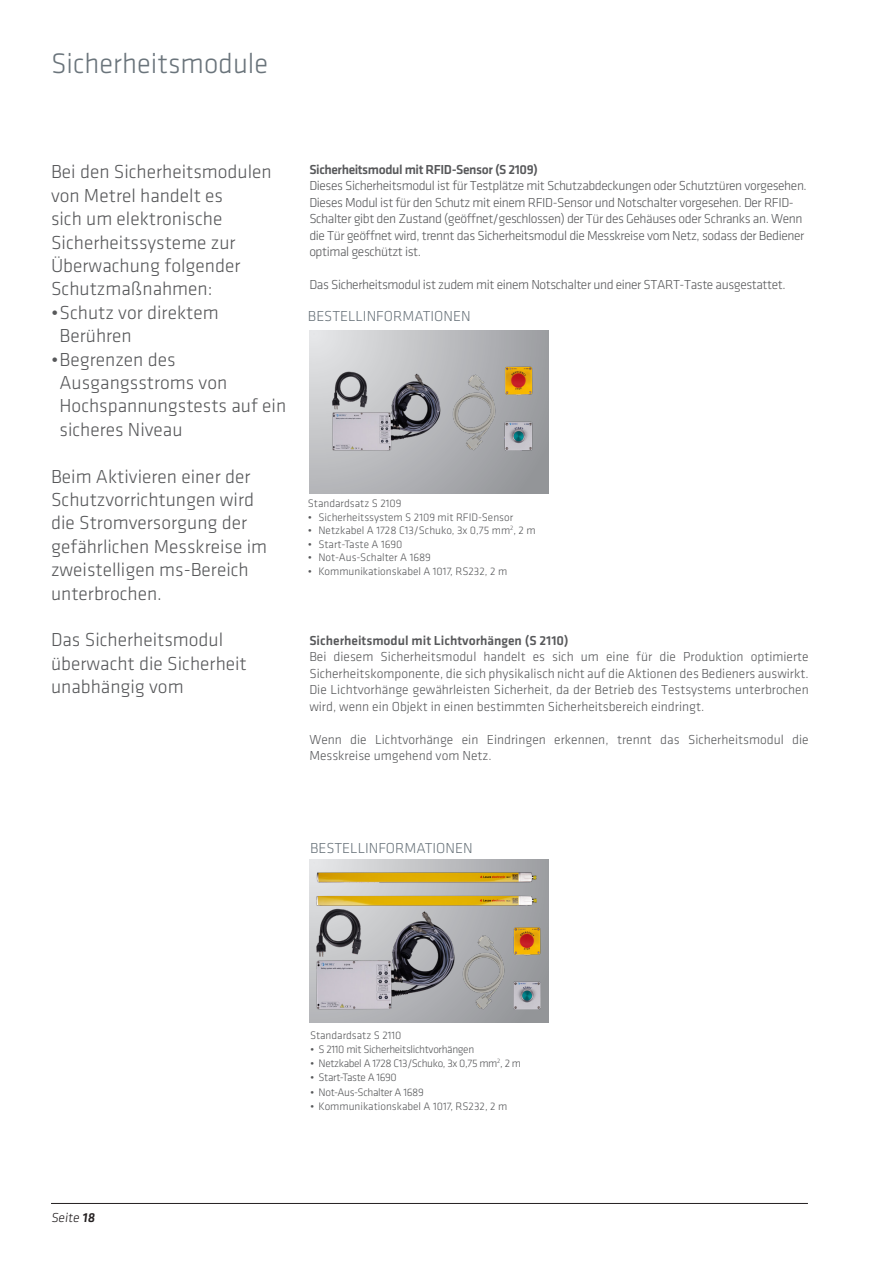
<style>
.page{position:relative;width:893px;height:1263px;background:#fff}
.page>*{position:absolute;margin:0;border:0;box-sizing:border-box;transform-origin:0 0}
.naslov{font:300 29.25px "Klavika";color:#6a747b}
.t1{font:300 19.5px/23.4px "Klavika";color:#57585a}
.t2{font:300 15px "Klavika";color:#6a747b}
.t3{font:300 13.5px/16.5px "Klavika";letter-spacing:-.03em;color:#57585a}
.t4{font:300 13.5px/16.5px "Klavika";color:#57585a}
.t5{font:500 13.5px "Klavika";color:#57585a}
.t6{font:500 13.5px "Klavika";letter-spacing:-.03em;color:#57585a}
.t7{font:300 13.5px "Klavika";color:#231f20}
.t8{font:300 11.25px "Klavika";color:#57585a}
.t9{font:300 11.25px "Klavika";letter-spacing:-.03em;color:#57585a}
.s1{font-weight:500}
</style>
<div class="page">
<hr style="left:51px;top:1203px;width:757px;height:1px;background:#231f20">
<svg style="left:309px;top:859px;width:240px;height:163px;background:#b3b4b7"></svg>
<img style="left:312px;top:867px;width:234px;height:147px">
<svg style="left:309px;top:331px;width:240px;height:162px;background:#b6b7ba"></svg>
<img style="left:452px;top:362px;width:85px;height:94px">
<img style="left:328px;top:371px;width:117px;height:83px">
<p class="naslov" style="left:51px;top:46px;width:219px">Sicherheitsmodule</p>
<p class="t1" style="left:51px;top:160px;width:222px">Bei den Sicherheitsmodulen von Metrel handelt es<br>sich um elektronische<br>Sicherheitssysteme zur<br>Überwachung folgender<br>Schutzmaßnahmen:</p>
<p class="t1" style="left:60px;top:300px;width:161px;text-indent:-9px">•Schutz vor direktem<br>Berühren</p>
<p class="t1" style="left:60px;top:347px;width:228px;text-indent:-9px">•Begrenzen des<br>Ausgangsstroms von<br>Hochspannungstests auf ein sicheres Niveau</p>
<p class="t1" style="left:51px;top:464px;width:218px">Beim Aktivieren einer der<br>Schutzvorrichtungen wird die Stromversorgung der gefährlichen Messkreise im zweistelligen ms-Bereich unterbrochen.</p>
<p class="t1" style="left:51px;top:628px;width:197px">Das Sicherheitsmodul überwacht die Sicherheit unabhängig vom</p>
<p class="t6" style="left:309px;top:160px;width:230px">Sicherheitsmodul mit RFID-Sensor (S 2109)</p>
<p class="t3" style="left:309px;top:177px;width:499px">Dieses Sicherheitsmodul ist für Testplätze mit Schutzabdeckungen oder Schutztüren vorgesehen.<br>Dieses Modul ist für den Schutz mit einem RFID-Sensor und Notschalter vorgesehen. Der RFID-Schalter gibt den Zustand (geöffnet/geschlossen) der Tür des Gehäuses oder Schranks an. Wenn die Tür geöffnet wird, trennt das Sicherheitsmodul die Messkreise vom Netz, sodass der Bediener optimal geschützt ist.</p>
<p class="t3" style="left:309px;top:276px;width:478px">Das Sicherheitsmodul ist zudem mit einem Notschalter und einer START-Taste ausgestattet.</p>
<p class="t2" style="left:308px;top:307px;width:164px">BESTELLINFORMATIONEN</p>
<p class="t8" style="left:308px;top:496px;width:95px">Standardsatz S 2109</p>
<p class="t8" style="left:308px;top:510px;width:207px">• Sicherheitssystem S 2109 mit RFID-Sensor</p>
<p class="t8" style="left:308px;top:523px;width:229px">• Netzkabel A 1728 C13/Schuko, 3x 0,75 mm<sup>2</sup>, 2 m</p>
<p class="t8" style="left:308px;top:537px;width:96px">• Start-Taste A 1690</p>
<p class="t8" style="left:308px;top:550px;width:125px">• Not-Aus-Schalter A 1689</p>
<p class="t8" style="left:308px;top:564px;width:201px">• Kommunikationskabel A 1017, RS232, 2 m</p>
<p class="t5" style="left:309px;top:631px;width:261px">Sicherheitsmodul mit Lichtvorhängen (S 2110)</p>
<p class="t3" style="left:309px;top:648px;width:501px;text-align:justify">Bei diesem Sicherheitsmodul handelt es sich um eine für die Produktion optimierte Sicherheitskomponente, die sich physikalisch nicht auf die Aktionen des Bedieners auswirkt.<br>Die Lichtvorhänge gewährleisten Sicherheit, da der Betrieb des Testsystems unterbrochen wird, wenn ein Objekt in einen bestimmten Sicherheitsbereich eindringt.</p>
<p class="t4" style="left:309px;top:731px;width:501px">Wenn die Lichtvorhänge ein Eindringen erkennen, trennt das Sicherheitsmodul die<br>Messkreise umgehend vom Netz.</p>
<p class="t2" style="left:310px;top:839px;width:164px">BESTELLINFORMATIONEN</p>
<p class="t7" style="left:51px;top:1209px;width:47px">Seite <span class="s1">18</span></p>
<p class="t8" style="left:310px;top:1028px;width:93px">Standardsatz S 2110</p>
<p class="t9" style="left:310px;top:1042px;width:166px">• S 2110 mit Sicherheitslichtvorhängen</p>
<p class="t9" style="left:310px;top:1056px;width:213px">• Netzkabel A 1728 C13/Schuko, 3x 0,75 mm<sup>2</sup>, 2 m</p>
<p class="t9" style="left:310px;top:1071px;width:88px">• Start-Taste A 1690</p>
<p class="t9" style="left:310px;top:1085px;width:115px">• Not-Aus-Schalter A 1689</p>
<p class="t8" style="left:310px;top:1099px;width:199px">• Kommunikationskabel A 1017, RS232, 2 m</p>
</div>
